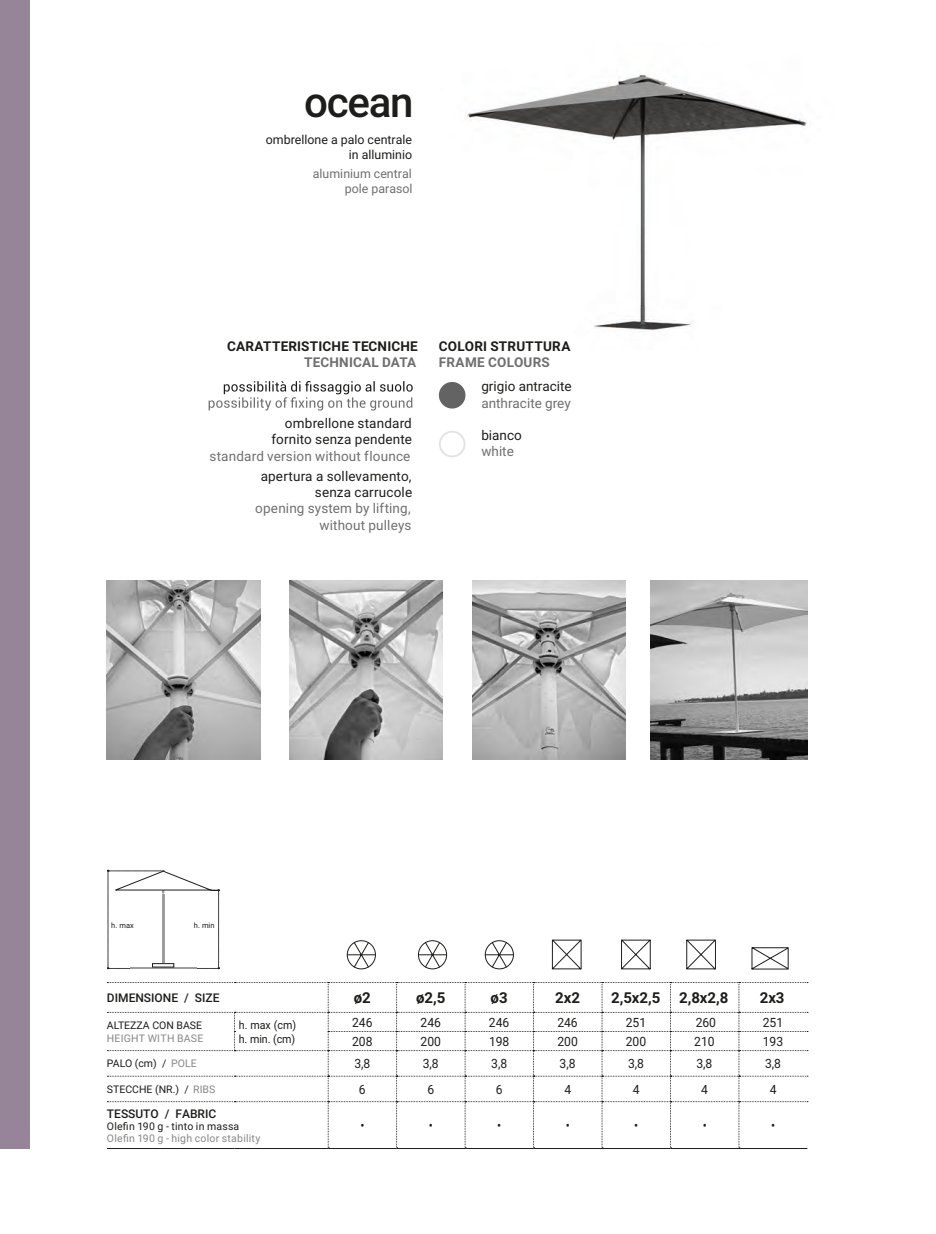
<style>
.page{position:relative;width:936px;height:1234px;background:#fff}
.page>*{position:absolute;margin:0;border:0;box-sizing:border-box;transform-origin:0 0}
.t1{font:500 42px "Roboto";letter-spacing:-.03em;color:#1d1d1b}
.t2{font:700 15px "Roboto";color:#1d1d1b}
.t3{font:13.5px/16.2px "Roboto";letter-spacing:.01em;color:#1d1d1b;text-align:right}
.t4{font:13.5px/16.2px "Roboto";letter-spacing:.01em;color:#706f6f;text-align:right}
.t5{font:700 13.5px "Roboto";letter-spacing:.015em;color:#1d1d1b}
.t6{font:700 13.5px "Roboto";letter-spacing:.015em;color:#706f6f}
.t7{font:12.75px "Roboto";color:#1d1d1b;scale:.95 1}
.t8{font:12.3px/14.9px "Roboto";color:#1d1d1b;text-align:right}
.t9{font:12.3px/14.9px "Roboto";color:#706f6f;text-align:right}
.t10{font:500 12px "Roboto";color:#1d1d1b}
.t11{font:11.25px/13.5px "Roboto";letter-spacing:-.005em;color:#1d1d1b;scale:.95 1}
.t12{font:10.5px "Roboto";color:#1d1d1b}
.t13{font:10.5px "Roboto";letter-spacing:.02em;color:#878787}
.t14{font:10.5px "Roboto";letter-spacing:.02em;color:#1d1d1b}
.t15{font:7.5px "Roboto";color:#1d1d1b}
.s1{color:#878787}
</style>
<div class="page">
<svg style="left:208px;top:381px;width:204px;height:29px"></svg>
<img style="left:467px;top:74px;width:340px;height:258px">
<div style="left:440px;top:383px;width:24px;height:24px;background:#646363;border-radius:50%"></div>
<div style="left:439px;top:382px;width:26px;height:26px;border:2px solid #646363;border-radius:50%"></div>
<div style="left:439px;top:430px;width:26px;height:27px;border:2px solid #e3e3e3;border-radius:50%"></div>
<img style="left:289px;top:580px;width:153px;height:179px">
<img style="left:472px;top:580px;width:153px;height:179px">
<img style="left:107px;top:580px;width:153px;height:179px">
<img style="left:650px;top:580px;width:157px;height:179px">
<div style="left:0;top:0;width:30px;height:1148px;background:#968499"></div>
<svg style="left:107px;top:982px;width:701px;height:165px"></svg>
<hr style="left:107px;top:1147px;width:127px;height:1px;background:#1d1d1b">
<hr style="left:234px;top:1147px;width:94px;height:1px;background:#1d1d1b">
<hr style="left:328px;top:1147px;width:68px;height:1px;background:#1d1d1b">
<hr style="left:396px;top:1147px;width:69px;height:1px;background:#1d1d1b">
<hr style="left:465px;top:1147px;width:68px;height:1px;background:#1d1d1b">
<hr style="left:533px;top:1147px;width:69px;height:1px;background:#1d1d1b">
<hr style="left:602px;top:1147px;width:68px;height:1px;background:#1d1d1b">
<hr style="left:670px;top:1147px;width:69px;height:1px;background:#1d1d1b">
<hr style="left:739px;top:1147px;width:68px;height:1px;background:#1d1d1b">
<svg style="left:551px;top:939px;width:31px;height:30px"></svg>
<svg style="left:621px;top:939px;width:30px;height:30px"></svg>
<svg style="left:686px;top:939px;width:30px;height:30px"></svg>
<svg style="left:751px;top:947px;width:37px;height:22px"></svg>
<div style="left:347px;top:940px;width:29px;height:29px;border:1px solid #1d1d1b;border-radius:50%"></div>
<svg style="left:346px;top:941px;width:30px;height:27px"></svg>
<div style="left:418px;top:940px;width:29px;height:29px;border:1px solid #1d1d1b;border-radius:50%"></div>
<svg style="left:418px;top:941px;width:29px;height:27px"></svg>
<div style="left:485px;top:940px;width:29px;height:29px;border:1px solid #1d1d1b;border-radius:50%"></div>
<svg style="left:484px;top:941px;width:30px;height:27px"></svg>
<svg style="left:107px;top:869px;width:113px;height:100px"></svg>
<div style="left:152px;top:963px;width:22px;height:3px;border:1px solid #1d1d1b"></div>
<h1 class="t1" style="left:304px;top:72px;width:111px">ocean</h1>
<p class="t8" style="left:266px;top:132px;width:148px">ombrellone a palo centrale in alluminio</p>
<p class="t9" style="left:313px;top:166px;width:101px">aluminium central pole parasol</p>
<p class="t5" style="left:227px;top:336px;width:192px">CARATTERISTICHE TECNICHE</p>
<p class="t6" style="left:304px;top:352px;width:113px">TECHNICAL DATA</p>
<p class="t3" style="left:271px;top:414px;width:142px">ombrellone standard fornito senza pendente</p>
<p class="t4" style="left:209px;top:447px;width:202px">standard version without flounce</p>
<p class="t3" style="left:261px;top:467px;width:153px">apertura a sollevamento, senza carrucole</p>
<p class="t4" style="left:255px;top:500px;width:158px">opening system by lifting, without pulleys</p>
<p class="t5" style="left:439px;top:336px;width:133px">COLORI STRUTTURA</p>
<p class="t6" style="left:439px;top:352px;width:112px">FRAME COLOURS</p>
<p class="t3" style="left:481px;top:378px;width:92px">grigio antracite</p>
<p class="t4" style="left:481px;top:394px;width:91px">anthracite grey</p>
<p class="t3" style="left:481px;top:426px;width:42px">bianco</p>
<p class="t4" style="left:481px;top:443px;width:34px">white</p>
<p class="t15" style="left:111px;top:920px;width:24px">h. max</p>
<p class="t15" style="left:194px;top:920px;width:22px">h. min</p>
<p class="t10" style="left:107px;top:989px;width:114px">DIMENSIONE / SIZE</p>
<p class="t2" style="left:354px;top:986px;width:19px">ø2</p>
<p class="t2" style="left:416px;top:986px;width:31px">ø2,5</p>
<p class="t2" style="left:490px;top:986px;width:19px">ø3</p>
<p class="t2" style="left:555px;top:986px;width:26px">2x2</p>
<p class="t2" style="left:611px;top:986px;width:119px">2,5x2,5 2,8x2,8</p>
<p class="t2" style="left:759px;top:986px;width:26px">2x3</p>
<p class="t12" style="left:107px;top:1017px;width:97px">ALTEZZA CON BASE</p>
<p class="t13" style="left:107px;top:1030px;width:98px">HEIGHT WITH BASE</p>
<p class="t11" style="left:239px;top:1017px;width:62px">h. max (cm) h. min. (cm)</p>
<p class="t7" style="left:352px;top:1012px;width:23px">246</p>
<p class="t7" style="left:420px;top:1012px;width:23px">246</p>
<p class="t7" style="left:489px;top:1012px;width:23px">246</p>
<p class="t7" style="left:557px;top:1012px;width:23px">246</p>
<p class="t7" style="left:625px;top:1012px;width:23px">251</p>
<p class="t7" style="left:695px;top:1012px;width:23px">260</p>
<p class="t7" style="left:762px;top:1012px;width:23px">251</p>
<p class="t7" style="left:352px;top:1032px;width:23px">208</p>
<p class="t7" style="left:420px;top:1032px;width:23px">200</p>
<p class="t7" style="left:489px;top:1032px;width:23px">198</p>
<p class="t7" style="left:557px;top:1032px;width:23px">200</p>
<p class="t7" style="left:625px;top:1032px;width:23px">200</p>
<p class="t7" style="left:694px;top:1032px;width:23px">210</p>
<p class="t7" style="left:762px;top:1032px;width:23px">193</p>
<p class="t12" style="left:107px;top:1055px;width:91px">PALO (cm) / <span class="s1">POLE</span></p>
<p class="t7" style="left:354px;top:1054px;width:18px">3,8</p>
<p class="t7" style="left:423px;top:1054px;width:18px">3,8</p>
<p class="t7" style="left:491px;top:1054px;width:18px">3,8</p>
<p class="t7" style="left:559px;top:1054px;width:18px">3,8</p>
<p class="t7" style="left:628px;top:1054px;width:18px">3,8</p>
<p class="t7" style="left:696px;top:1054px;width:18px">3,8</p>
<p class="t7" style="left:765px;top:1054px;width:18px">3,8</p>
<p class="t12" style="left:107px;top:1081px;width:110px">STECCHE (NR.) / <span class="s1">RIBS</span></p>
<p class="t7" style="left:359px;top:1079px;width:9px">6</p>
<p class="t7" style="left:427px;top:1079px;width:9px">6</p>
<p class="t7" style="left:496px;top:1079px;width:9px">6</p>
<p class="t7" style="left:564px;top:1079px;width:9px">4</p>
<p class="t7" style="left:632px;top:1079px;width:9px">4</p>
<p class="t7" style="left:701px;top:1079px;width:9px">4</p>
<p class="t7" style="left:769px;top:1079px;width:9px">4</p>
<p class="t10" style="left:107px;top:1104px;width:111px">TESSUTO / FABRIC</p>
<p class="t14" style="left:107px;top:1118px;width:134px">Olefin 190 g - tinto in massa</p>
<p class="t13" style="left:107px;top:1130px;width:155px">Olefin 190 g - high color stability</p>
<p class="t7" style="left:360px;top:1116px;width:6px">•</p>
<p class="t7" style="left:429px;top:1116px;width:6px">•</p>
<p class="t7" style="left:497px;top:1116px;width:6px">•</p>
<p class="t7" style="left:565px;top:1116px;width:6px">•</p>
<p class="t7" style="left:634px;top:1116px;width:6px">•</p>
<p class="t7" style="left:702px;top:1116px;width:6px">•</p>
<p class="t7" style="left:771px;top:1116px;width:6px">•</p>
</div>
